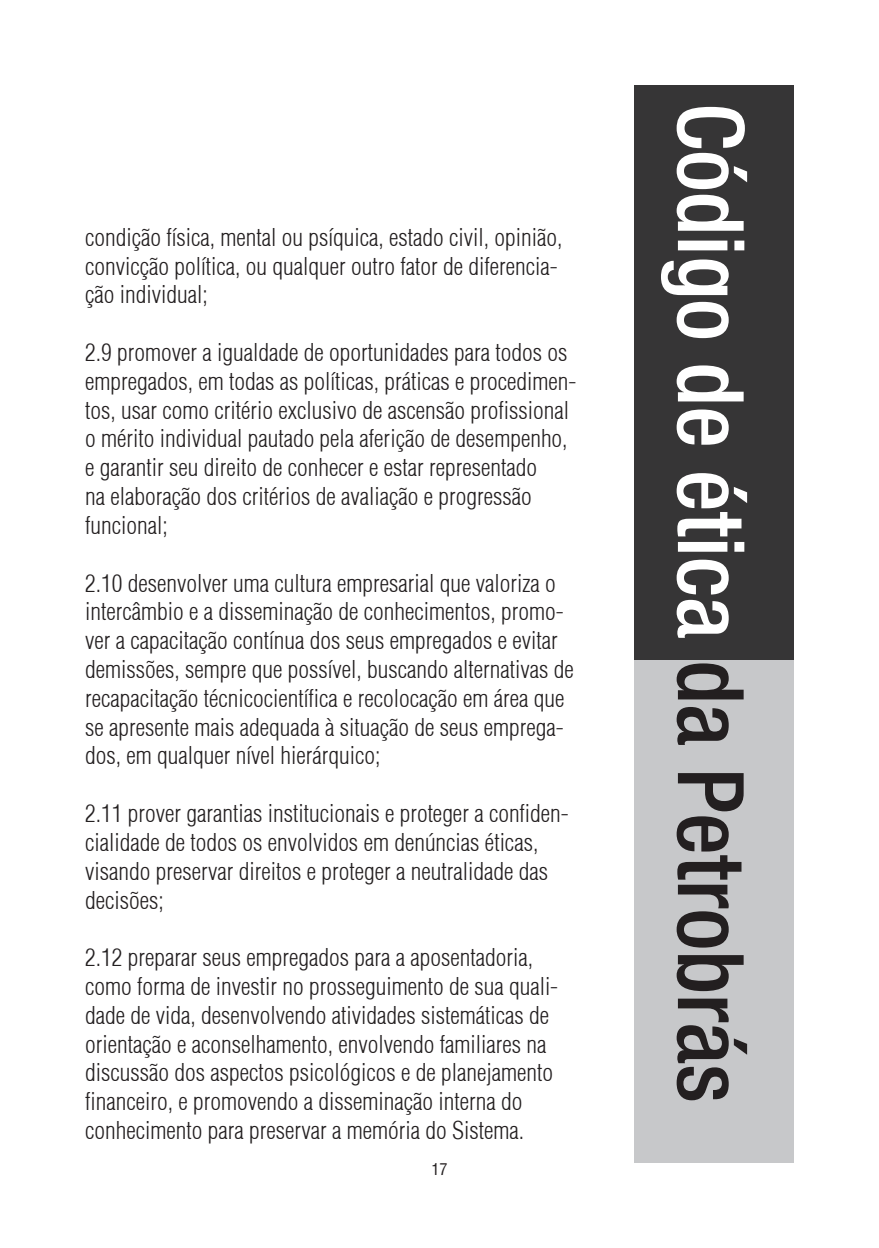
<style>
.page{position:relative;width:879px;height:1248px;background:#fff}
.page>*{position:absolute;margin:0;border:0;box-sizing:border-box;transform-origin:0 0}
.t1{font:500 condensed 92px "Helvetica Neue";color:#fff}
.t2{font:300 condensed 24px/28.8px "Helvetica";color:#231f20}
.t3{font:condensed 16px "Helvetica";color:#231f20}
.s1{color:#231f20}
</style>
<div class="page">
<div style="left:634px;top:85px;width:160px;height:1077px;background:#c7c8ca"></div>
<div style="left:634px;top:85px;width:160px;height:574px;background:#363536"></div>
<p class="t2" style="left:85px;top:222px;width:479px">condição física, mental ou psíquica, estado civil, opinião, convicção política, ou qualquer outro fator de diferencia&shy;ção individual;</p>
<p class="t2" style="left:85px;top:338px;width:493px">2.9 promover a igualdade de oportunidades para todos os empregados, em todas as políticas, práticas e procedimen&shy;tos, usar como critério exclusivo de ascensão profissional o mérito individual pautado pela aferição de desempenho, e garantir seu direito de conhecer e estar representado<br>na elaboração dos critérios de avaliação e progressão funcional;</p>
<p class="t2" style="left:85px;top:568px;width:490px">2.10 desenvolver uma cultura empresarial que valoriza o intercâmbio e a disseminação de conhecimentos, promo&shy;ver a capacitação contínua dos seus empregados e evitar demissões, sempre que possível, buscando alternativas de recapacitação técnicocientífica e recolocação em área que se apresente mais adequada à situação de seus emprega&shy;dos, em qualquer nível hierárquico;</p>
<p class="t2" style="left:85px;top:798px;width:485px">2.11 prover garantias institucionais e proteger a confiden&shy;cialidade de todos os envolvidos em denúncias éticas, visando preservar direitos e proteger a neutralidade das decisões;</p>
<p class="t2" style="left:85px;top:942px;width:475px">2.12 preparar seus empregados para a aposentadoria, como forma de investir no prosseguimento de sua quali&shy;dade de vida, desenvolvendo atividades sistemáticas de orientação e aconselhamento, envolvendo familiares na discussão dos aspectos psicológicos e de planejamento financeiro, e promovendo a disseminação interna do conhecimento para preservar a memória do Sistema.</p>
<p class="t3" style="left:431px;top:1158px;width:17px">17</p>
<p class="t1" style="left:765px;top:103px;width:1001px;rotate:90deg">Código de ética <span class="s1">da Petrobrás</span></p>
</div>
